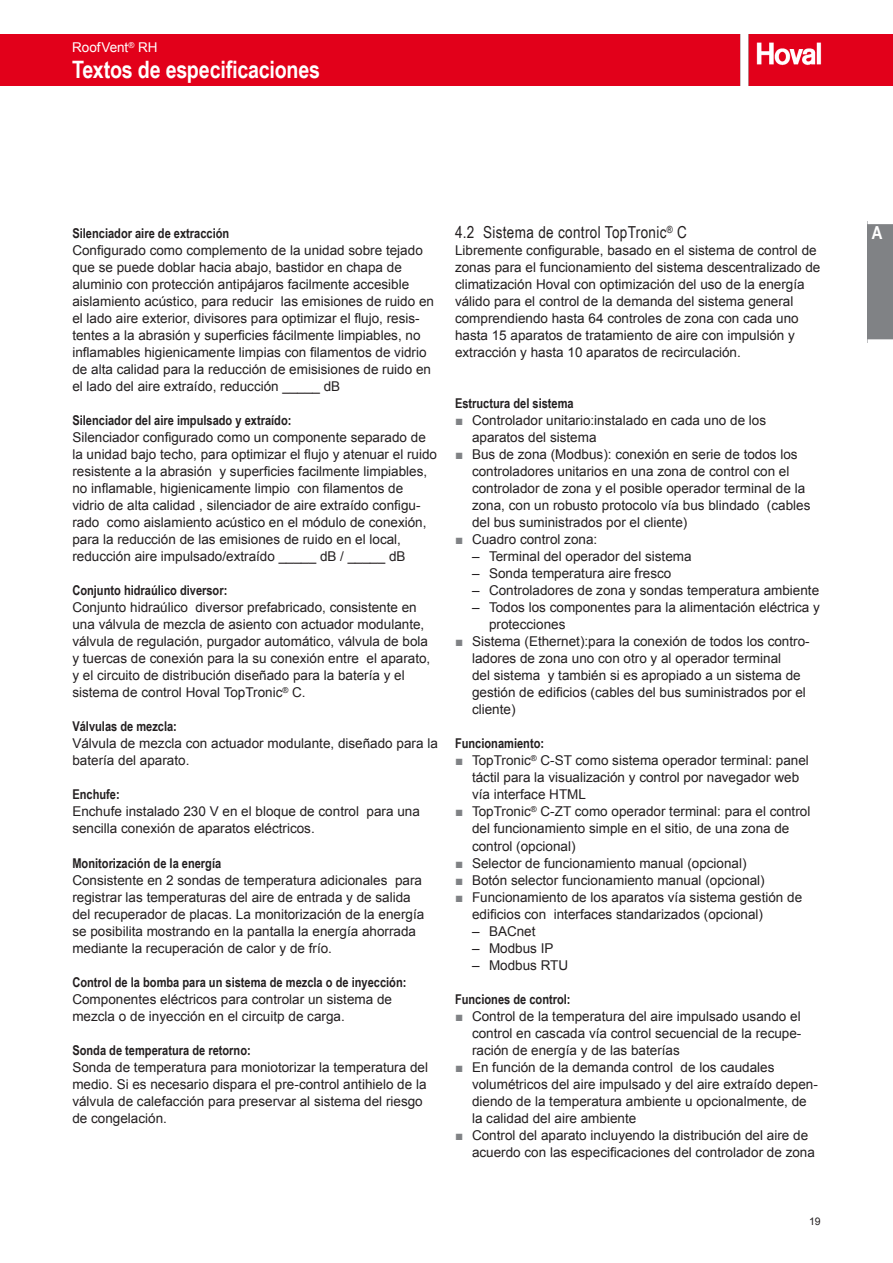
<style>
.page{position:relative;width:893px;height:1263px;background:#fff}
.page>*{position:absolute;margin:0;border:0;box-sizing:border-box;transform-origin:0 0}
.t1{font:700 24px "Arial Narrow";letter-spacing:-.01em;color:#fff}
.t2{font:700 18px "Arial Narrow";color:#fff}
.t3{font:16.5px "Arial Narrow";letter-spacing:.02em;color:#231f20}
.Text{font:13.5px/17px "Arial";color:#231f20}
.Titel_3{font:700 13.5px "Arial Narrow";color:#231f20}
.t4{font:13.5px "Arial";letter-spacing:-.005em;color:#fff}
.t5{font:10.5px "Arial";color:#231f20}
.s1{color:#808285}
</style>
<div class="page">
<div style="left:867px;top:221px;width:26px;height:121px;background:#808285"></div>
<div style="left:867px;top:218px;width:26px;height:6px;background:#fff"></div>
<div style="left:867px;top:339px;width:26px;height:6px;background:#fff"></div>
<div style="left:0;top:34px;width:893px;height:51px;background:#e2001a"></div>
<p class="t4" style="left:72px;top:39px;width:87px">RoofVent<sup>®</sup> RH</p>
<h1 class="t1" style="left:72px;top:51px;width:238px">Textos de especificacione</h1>
<p class="Titel_3" style="left:72px;top:223px;width:158px">Silenciador aire de extracción</p>
<h2 class="t2" style="left:872px;top:219px;width:12px">A</h2>
<p class="Text" style="left:72px;top:242px;width:363px">Configurado como complemento de la unidad sobre tejado que se puede doblar hacia abajo, bastidor en chapa de aluminio con protección antipájaros facilmente accesible aislamiento acústico, para reducir las emisiones de ruido en el lado aire exterior, divisores para optimizar el flujo, resis&shy;tentes a la abrasión y superficies fácilmente limpiables, no inflamables higienicamente limpias con filamentos de vidrio de alta calidad para la reducción de emisisiones de ruido en el lado del aire extraído, reducción _____ dB</p>
<p class="Titel_3" style="left:72px;top:410px;width:221px">Silenciador del aire impulsado y extraído:</p>
<p class="Text" style="left:72px;top:429px;width:366px">Silenciador configurado como un componente separado de la unidad bajo techo, para optimizar el flujo y atenuar el ruido resistente a la abrasión y superficies facilmente limpiables, no inflamable, higienicamente limpio con filamentos de vidrio de alta calidad , silenciador de aire extraído configu&shy;rado como aislamiento acústico en el módulo de conexión, para la reducción de las emisiones de ruido en el local, reducción aire impulsado/extraído _____ dB / _____ dB</p>
<p class="Titel_3" style="left:72px;top:580px;width:157px">Conjunto hidraúlico diversor:</p>
<p class="Text" style="left:72px;top:599px;width:359px">Conjunto hidraúlico diversor prefabricado, consistente en una válvula de mezcla de asiento con actuador modulante, válvula de regulación, purgador automático, válvula de bola y tuercas de conexión para la su conexión entre el aparato, y el circuito de distribución diseñado para la batería y el sistema de control Hoval TopTronic<sup>®</sup> C.</p>
<p class="Titel_3" style="left:72px;top:716px;width:106px">Válvulas de mezcla:</p>
<p class="Text" style="left:72px;top:735px;width:367px">Válvula de mezcla con actuador modulante, diseñado para la batería del aparato.</p>
<p class="Titel_3" style="left:72px;top:784px;width:49px">Enchufe:</p>
<p class="Text" style="left:72px;top:803px;width:349px">Enchufe instalado 230 V en el bloque de control para una sencilla conexión de aparatos eléctricos.</p>
<p class="Titel_3" style="left:72px;top:852px;width:150px">Monitorización de la energía</p>
<p class="Text" style="left:72px;top:871px;width:353px">Consistente en 2 sondas de temperatura adicionales para registrar las temperaturas del aire de entrada y de salida del recuperador de placas. La monitorización de la energía se posibilita mostrando en la pantalla la energía ahorrada mediante la recuperación de calor y de frío.</p>
<p class="Titel_3" style="left:72px;top:971px;width:336px">Control de la bomba para un sistema de mezcla o de inyección:</p>
<p class="Text" style="left:72px;top:990px;width:321px">Componentes eléctricos para controlar un sistema de mezcla o de inyección en el circuitp de carga.</p>
<p class="Titel_3" style="left:72px;top:1040px;width:180px">Sonda de temperatura de retorno:</p>
<p class="Text" style="left:72px;top:1058px;width:357px">Sonda de temperatura para moniotorizar la temperatura del medio. Si es necesario dispara el pre-control antihielo de la válvula de calefacción para preservar al sistema del riesgo de congelación.</p>
<p class="t3" style="left:455px;top:220px;width:233px">4.2 Sistema de control TopTronic<sup>®</sup> C</p>
<p class="Text" style="left:455px;top:242px;width:367px">Libremente configurable, basado en el sistema de control de zonas para el funcionamiento del sistema descentralizado de climatización Hoval con optimización del uso de la energía válido para el control de la demanda del sistema general comprendiendo hasta 64 controles de zona con cada uno hasta 15 aparatos de tratamiento de aire con impulsión y extracción y hasta 10 aparatos de recirculación.</p>
<p class="Titel_3" style="left:455px;top:393px;width:120px">Estructura del sistema</p>
<p class="Text" style="left:472px;top:412px;width:296px;text-indent:-17px"><span class="s1">■</span> Controlador unitario:instalado en cada uno de los aparatos del sistema</p>
<p class="Text" style="left:472px;top:446px;width:340px;text-indent:-17px"><span class="s1">■</span> Bus de zona (Modbus): conexión en serie de todos los controladores unitarios en una zona de control con el controlador de zona y el posible operador terminal de la zona, con un robusto protocolo vía bus blindado (cables del bus suministrados por el cliente)</p>
<p class="Text" style="left:455px;top:531px;width:144px"><span class="s1">■</span> Cuadro control zona:</p>
<p class="Text" style="left:472px;top:548px;width:221px">– Terminal del operador del sistema</p>
<p class="Text" style="left:472px;top:565px;width:201px">– Sonda temperatura aire fresco</p>
<p class="Text" style="left:472px;top:582px;width:349px">– Controladores de zona y sondas temperatura ambiente</p>
<p class="Text" style="left:489px;top:599px;width:332px;text-indent:-17px">– Todos los componentes para la alimentación eléctrica y protecciones</p>
<p class="Text" style="left:472px;top:633px;width:339px;text-indent:-17px"><span class="s1">■</span> Sistema (Ethernet):para la conexión de todos los contro&shy;ladores de zona uno con otro y al operador terminal<br>del sistema y también si es apropiado a un sistema de gestión de edificios (cables del bus suministrados por el cliente)</p>
<p class="Titel_3" style="left:455px;top:733px;width:91px">Funcionamiento:</p>
<p class="Text" style="left:472px;top:752px;width:338px;text-indent:-17px"><span class="s1">■</span> TopTronic<sup>®</sup> C-ST como sistema operador terminal: panel táctil para la visualización y control por navegador web vía interface HTML</p>
<p class="Text" style="left:472px;top:803px;width:340px;text-indent:-17px"><span class="s1">■</span> TopTronic<sup>®</sup> C-ZT como operador terminal: para el control del funcionamiento simple en el sitio, de una zona de control (opcional)</p>
<p class="Text" style="left:455px;top:854px;width:293px"><span class="s1">■</span> Selector de funcionamiento manual (opcional)</p>
<p class="Text" style="left:455px;top:871px;width:311px"><span class="s1">■</span> Botón selector funcionamiento manual (opcional)</p>
<p class="Text" style="left:472px;top:888px;width:332px;text-indent:-17px"><span class="s1">■</span> Funcionamiento de los aparatos vía sistema gestión de edificios con interfaces standarizados (opcional)</p>
<p class="Text" style="left:472px;top:922px;width:65px">– BACnet</p>
<p class="Text" style="left:472px;top:939px;width:83px">– Modbus IP</p>
<p class="Text" style="left:472px;top:956px;width:98px">– Modbus RTU</p>
<p class="Titel_3" style="left:455px;top:988px;width:117px">Funciones de control:</p>
<p class="Text" style="left:472px;top:1007px;width:331px;text-align:justify;text-indent:-17px"><span class="s1">■</span> Control de la temperatura del aire impulsado usando el control en cascada vía control secuencial de la recupe&shy;ración de energía y de las baterías</p>
<p class="Text" style="left:472px;top:1058px;width:347px;text-indent:-17px"><span class="s1">■</span> En función de la demanda control de los caudales volumétricos del aire impulsado y del aire extraído depen&shy;diendo de la temperatura ambiente u opcionalmente, de la calidad del aire ambiente</p>
<p class="Text" style="left:472px;top:1126px;width:344px;text-indent:-17px"><span class="s1">■</span> Control del aparato incluyendo la distribución del aire de acuerdo con las especificaciones del controlador de zona</p>
<p class="t5" style="left:809px;top:1214px;width:13px">19</p>
</div>
